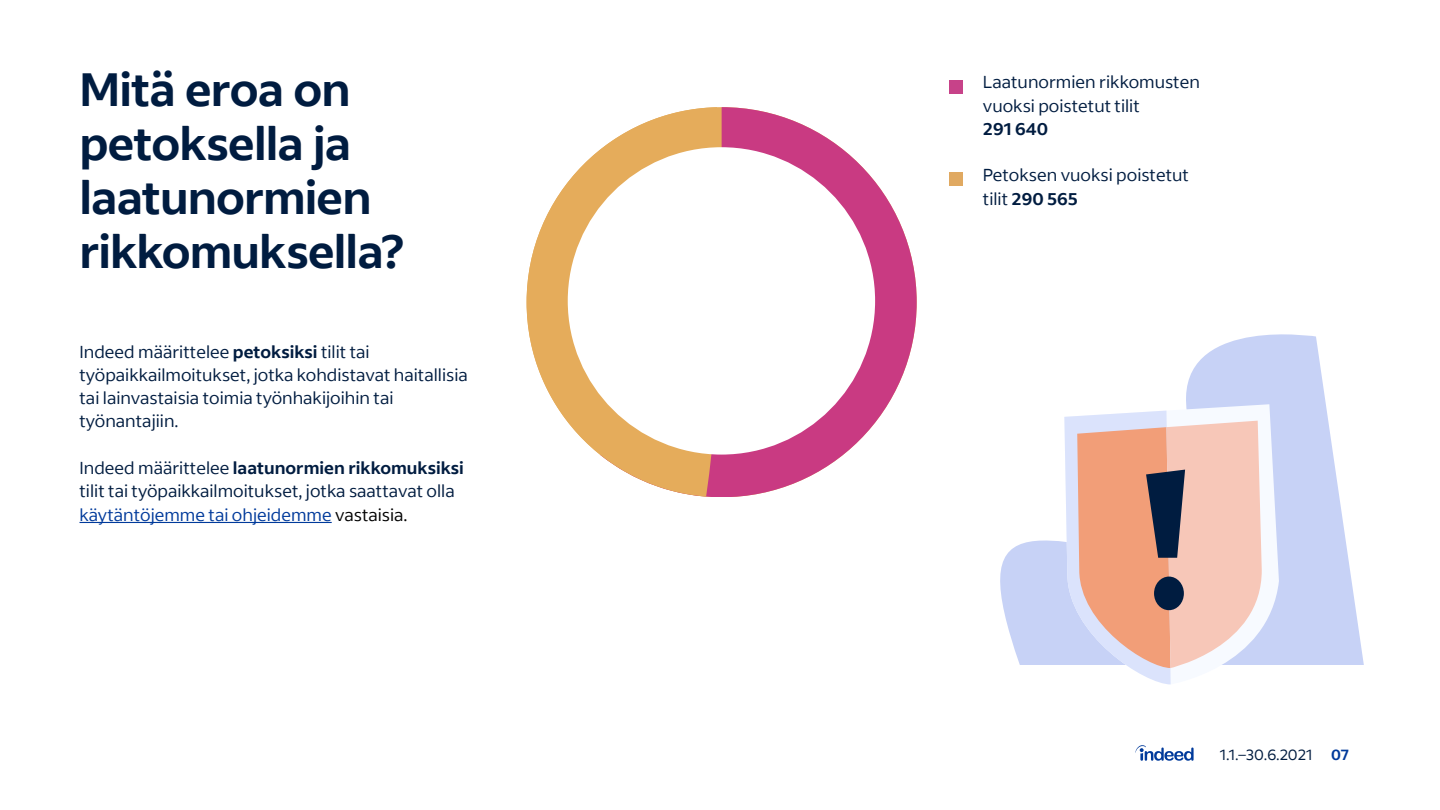
<style>
.page{position:relative;width:1440px;height:810px;background:#fff}
.page>*{position:absolute;margin:0;border:0;box-sizing:border-box;transform-origin:0 0}
.t1{font:700 46.5px/54px "Indeed Sans";letter-spacing:-.02em;color:#001c40}
.t2{font:17.25px/23.2px "Indeed Sans";color:#001c40}
.t3{font:700 17.25px "Indeed Sans";color:#001c40}
.t4{font:15px "Indeed Sans";color:#001c40}
.s1{font-weight:700}
.s2{color:#003a9b}
.s3{color:#000}
.s4{font-weight:700;color:#003a9b}
</style>
<div class="page">
<hr style="left:80px;top:522px;width:252px;height:1px;background:#003a9b">
<div style="left:950px;top:80px;width:13px;height:13px;background:#c74289"></div>
<div style="left:950px;top:172px;width:13px;height:14px;background:#e0a961"></div>
<svg style="left:1000px;top:334px;width:364px;height:331px;fill:#cad4f6"></svg>
<svg style="left:1064px;top:404px;width:215px;height:261px"></svg>
<svg style="left:1064px;top:411px;width:198px;height:273px;background:#e1b9af"></svg>
<svg style="left:1135px;top:745px;width:59px;height:16px"></svg>
<svg style="left:722px;top:107px;width:195px;height:390px;fill:#c93a82"></svg>
<svg style="left:527px;top:107px;width:195px;height:390px;fill:#e5ac5b"></svg>
<div style="left:568px;top:147px;width:307px;height:308px;background:#fff;border-radius:50%"></div>
<h1 class="t1" style="left:80px;top:62px;width:326px">Mitä eroa on petoksella ja laatunormien rikkomuksella?</h1>
<p class="t2" style="left:80px;top:340px;width:390px">Indeed määrittelee <span class="s1">petoksiksi</span> tilit tai työpaikkailmoitukset, jotka kohdistavat haitallisia tai lainvastaisia toimia työnhakijoihin tai työnantajiin.</p>
<p class="t2" style="left:80px;top:456px;width:386px">Indeed määrittelee <span class="s1">laatunormien rikkomuksiksi </span>tilit tai työpaikkailmoitukset, jotka saattavat olla <span class="s2">käytäntöjemme tai ohjeidemme</span> <span class="s3">vastaisia.</span></p>
<p class="t2" style="left:983px;top:71px;width:219px">Laatunormien rikkomusten vuoksi poistetut tilit</p>
<p class="t3" style="left:983px;top:118px;width:67px">291 640</p>
<p class="t2" style="left:983px;top:164px;width:208px">Petoksen vuoksi poistetut tilit <span class="s1">290 565</span></p>
<p class="t4" style="left:1220px;top:745px;width:131px">1.1.–30.6.2021 <span class="s4">07</span></p>
</div>
